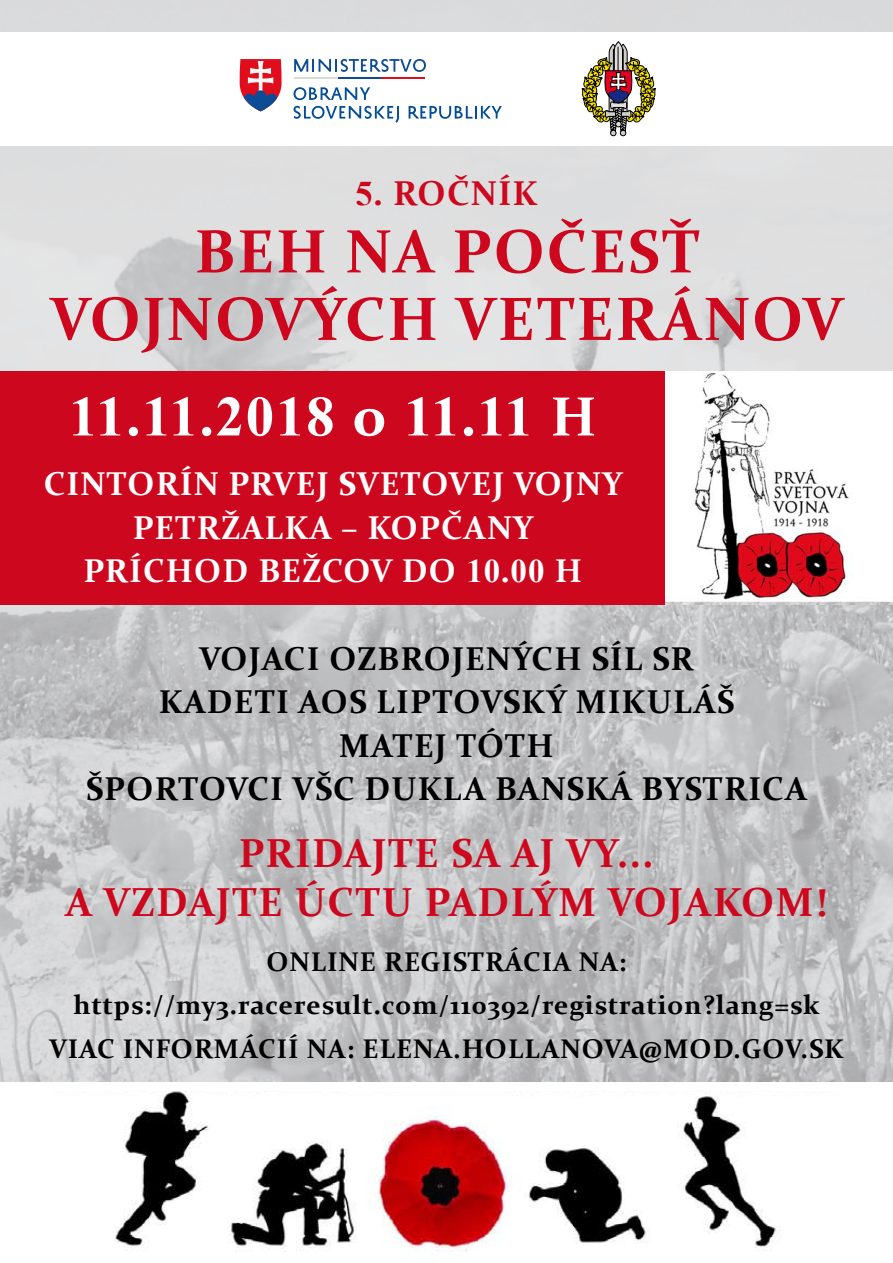
<style>
.page{position:relative;width:893px;height:1263px;background:#fff}
.page>*{position:absolute;margin:0;border:0;box-sizing:border-box;transform-origin:0 0}
.t1{font:700 61.5px/67.5px "Constantia";letter-spacing:.03em;color:#cd071e;text-align:center}
.t2{font:700 57px "Times New Roman";letter-spacing:-.025em;color:#fff}
.t3{font:700 40.5px/49.5px "Constantia";letter-spacing:.03em;color:#cd071e;text-align:center}
.t4{font:700 34.5px "Constantia";letter-spacing:.03em;color:#cd071e}
.t5{font:700 33px/43.5px "Constantia";letter-spacing:.03em;color:#000;text-align:center}
.t6{font:700 33px/43.5px "Constantia";letter-spacing:.03em;color:#fff;text-align:center}
.t7{font:700 27px/43.5px "Constantia";letter-spacing:.03em;color:#000;text-align:center}
.s1{font-family:"Times New Roman"}
.s2{font-family:"Constantia"}
.s3{font-family:"Constantia";font-size:55.5px}
</style>
<div class="page">
<img style="left:0;top:0;width:893px;height:1082px">
<img style="left:665px;top:371px;width:228px;height:234px">
<div style="left:0;top:32px;width:893px;height:113px;background:#fff"></div>
<div style="left:0;top:371px;width:665px;height:234px;background:#cd071e"></div>
<svg style="left:294px;top:59px;width:132px;height:13px"></svg>
<hr style="left:294px;top:77px;width:44px;height:2px;background:#dadada">
<hr style="left:338px;top:77px;width:44px;height:2px;background:#0c4b95">
<hr style="left:382px;top:77px;width:43px;height:2px;background:#e00d1d">
<svg style="left:240px;top:59px;width:42px;height:52px"></svg>
<svg style="left:293px;top:87px;width:77px;height:13px"></svg>
<svg style="left:293px;top:106px;width:106px;height:17px"></svg>
<svg style="left:409px;top:106px;width:93px;height:13px"></svg>
<svg style="left:582px;top:42px;width:74px;height:94px"></svg>
<img style="left:115px;top:1091px;width:663px;height:161px">
<p class="t4" style="left:356px;top:169px;width:184px"><span class="s1">5.</span> ROČNÍK</p>
<h1 class="t1" style="left:50px;top:215px;width:795px">BEH NA POČESŤ<br>VOJNOVÝCH VETERÁNOV</h1>
<h2 class="t2" style="left:69px;top:377px;width:529px">11.11.2018 <span class="s2">o</span> 11.11 <span class="s3">H</span></h2>
<p class="t6" style="left:44px;top:461px;width:580px">CINTORÍN PRVEJ SVETOVEJ VOJNY<br>PETRŽALKA – KOPČANY<br>PRÍCHOD BEŽCOV DO <span class="s1">10.00</span> H</p>
<p class="t5" style="left:86px;top:635px;width:723px">VOJACI OZBROJENÝCH SÍL SR<br>KADETI AOS LIPTOVSKÝ MIKULÁŠ<br>MATEJ TÓTH<br>ŠPORTOVCI VŠC DUKLA BANSKÁ BYSTRICA</p>
<h3 class="t3" style="left:65px;top:826px;width:763px">PRIDAJTE SA AJ VY...<br>A VZDAJTE ÚCTU PADLÝM VOJAKOM!</h3>
<p class="t7" style="left:49px;top:938px;width:796px">ONLINE REGISTRÁCIA NA: https://my3.raceresult.com/110392/registration?lang=sk<br>VIAC INFORMÁCIÍ NA: ELENA.HOLLANOVA@MOD.GOV.SK</p>
</div>
